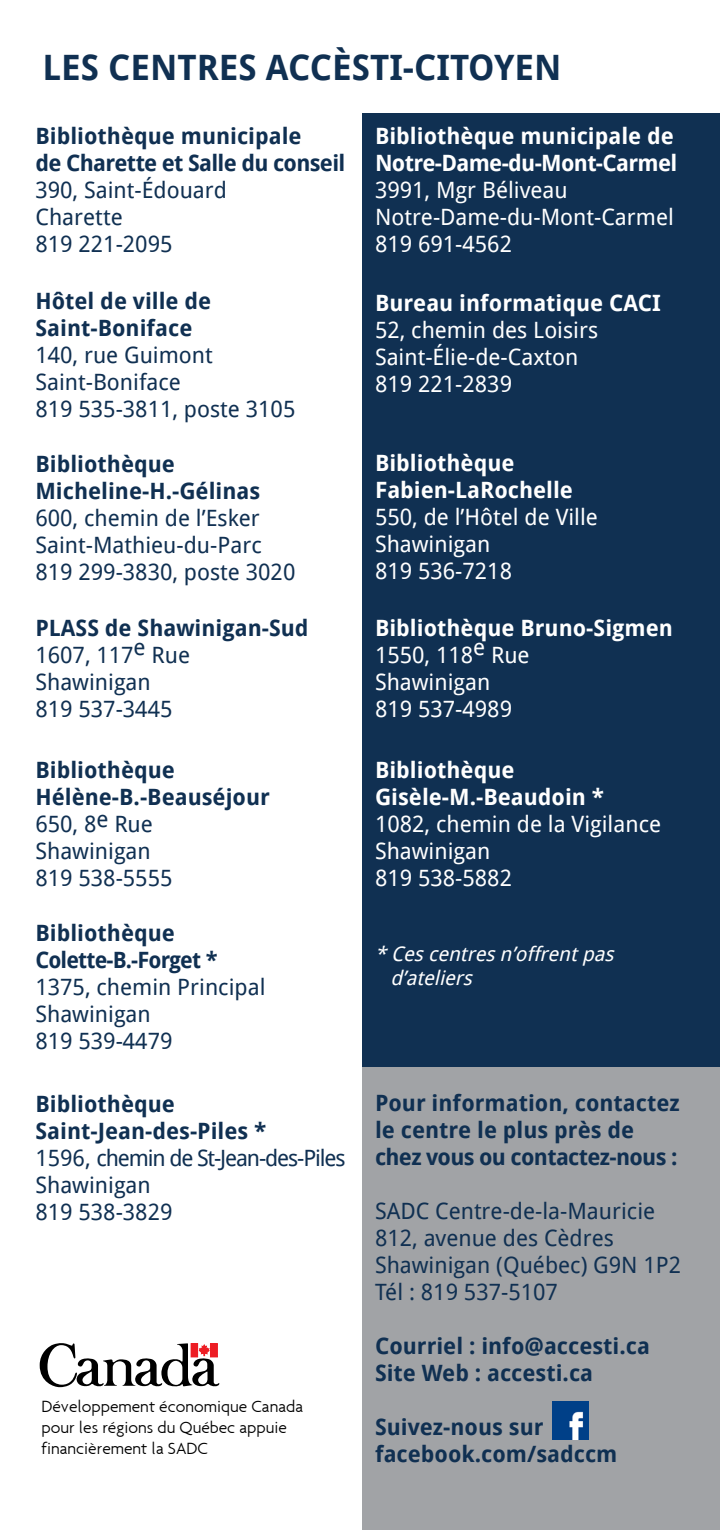
<style>
.page{position:relative;width:720px;height:1530px;background:#fff}
.page>*{position:absolute;margin:0;border:0;box-sizing:border-box;transform-origin:0 0}
.t1{font:700 35px "Droid Sans";color:#103052}
.t2{font:22.5px/27px "Droid Sans";color:#103052}
.t3{font:700 22.5px/27px "Droid Sans";color:#103052}
.t4{font:22.5px/27px "Droid Sans";color:#fff}
.t5{font:700 22.5px/27px "Droid Sans";color:#fff}
.t6{font:italic 20px/24px "Droid Sans";color:#fff}
.t7{font:300 17.5px/21px "Agenda";color:#000}
</style>
<div class="page">
<div style="left:362px;top:1066px;width:358px;height:464px;background:#a1a3a6"></div>
<div style="left:362px;top:113px;width:358px;height:954px;background:#103052"></div>
<svg style="left:40px;top:1343px;width:179px;height:44px"></svg>
<img style="left:552px;top:1402px;width:36px;height:38px">
<h1 class="t1" style="left:43px;top:43px;width:520px">Les centres AccèsTI-Citoyen</h1>
<p class="t3" style="left:35px;top:122px;width:311px">Bibliothèque municipale<br>de Charette et Salle du conseil</p>
<p class="t2" style="left:35px;top:176px;width:193px">390, Saint-Édouard<br>Charette<br>819 221-2095</p>
<p class="t3" style="left:35px;top:287px;width:177px">Hôtel de ville de<br>Saint-Boniface</p>
<p class="t2" style="left:35px;top:341px;width:261px">140, rue Guimont<br>Saint-Boniface<br>819 535-3811, poste 3105</p>
<p class="t3" style="left:35px;top:450px;width:226px">Bibliothèque<br>Micheline-H.-Gélinas</p>
<p class="t2" style="left:35px;top:504px;width:261px">600, chemin de l’Esker<br>Saint-Mathieu-du-Parc<br>819 299-3830, poste 3020</p>
<p class="t3" style="left:35px;top:614px;width:275px">PLASS de Shawinigan-Sud</p>
<p class="t2" style="left:35px;top:641px;width:156px">1607, 117e Rue<br>Shawinigan<br>819 537-3445</p>
<p class="t3" style="left:35px;top:755px;width:236px">Bibliothèque<br>Hélène-B.-Beauséjour</p>
<p class="t2" style="left:35px;top:809px;width:139px">650, 8e Rue<br>Shawinigan<br>819 538-5555</p>
<p class="t3" style="left:35px;top:919px;width:184px">Bibliothèque<br>Colette-B.-Forget *</p>
<p class="t2" style="left:35px;top:973px;width:232px">1375, chemin Principal<br>Shawinigan<br>819 539-4479</p>
<p class="t3" style="left:35px;top:1090px;width:233px">Bibliothèque<br>Saint-Jean-des-Piles *</p>
<p class="t2" style="left:35px;top:1144px;width:312px">1596, chemin de St-Jean-des-Piles<br>Shawinigan<br>819 538-3829</p>
<p class="t7" style="left:41px;top:1395px;width:263px">Développement économique Canada pour les régions du Québec appuie financièrement la SADC</p>
<p class="t5" style="left:375px;top:122px;width:304px">Bibliothèque municipale de<br>N otre-Dame-du-Mont-Carmel</p>
<p class="t4" style="left:375px;top:176px;width:300px">3991, Mgr Béliveau<br>Notre-Dame-du-Mont-Carmel<br>819 691-4562</p>
<p class="t5" style="left:375px;top:289px;width:275px">Bureau informatique CACI</p>
<p class="t4" style="left:375px;top:316px;width:225px">52, chemin des Loisirs<br>Saint-Élie-de-Caxton<br>819 221-2839</p>
<p class="t5" style="left:375px;top:449px;width:200px">Bibliothèque<br>Fabien-LaRochelle</p>
<p class="t4" style="left:375px;top:503px;width:224px">550, de l’Hôtel de Ville<br>Shawinigan<br>819 536-7218</p>
<p class="t5" style="left:375px;top:613px;width:299px">Bibliothèque Bruno-Sigmen</p>
<p class="t4" style="left:375px;top:640px;width:156px">1550, 118e Rue<br>Shawinigan<br>819 537-4989</p>
<p class="t5" style="left:375px;top:755px;width:231px">Bibliothèque<br>Gisèle-M.-Beaudoin *</p>
<p class="t4" style="left:375px;top:809px;width:288px">1082, chemin de la Vigilance<br>Shawinigan<br>819 538-5882</p>
<p class="t6" style="left:391px;top:941px;width:230px;text-indent:-16px">*Cescentresn’offrentpas d’ateliers</p>
<p class="t3" style="left:375px;top:1089px;width:306px">Pour information, contactez le centre le plus près de chez vous ou contactez-nous :</p>
<p class="t2" style="left:375px;top:1197px;width:308px">SADC Centre-de-la-Mauricie<br>812, avenue des Cèdres<br>Shawinigan (Québec) G9N 1P2<br>Tél : 819 537-5107</p>
<p class="t3" style="left:375px;top:1332px;width:276px">Courriel : info@accesti.ca<br>Site Web : accesti.ca</p>
<p class="t3" style="left:375px;top:1413px;width:244px">Suivez-nous sur facebook.com/sadccm</p>
</div>
